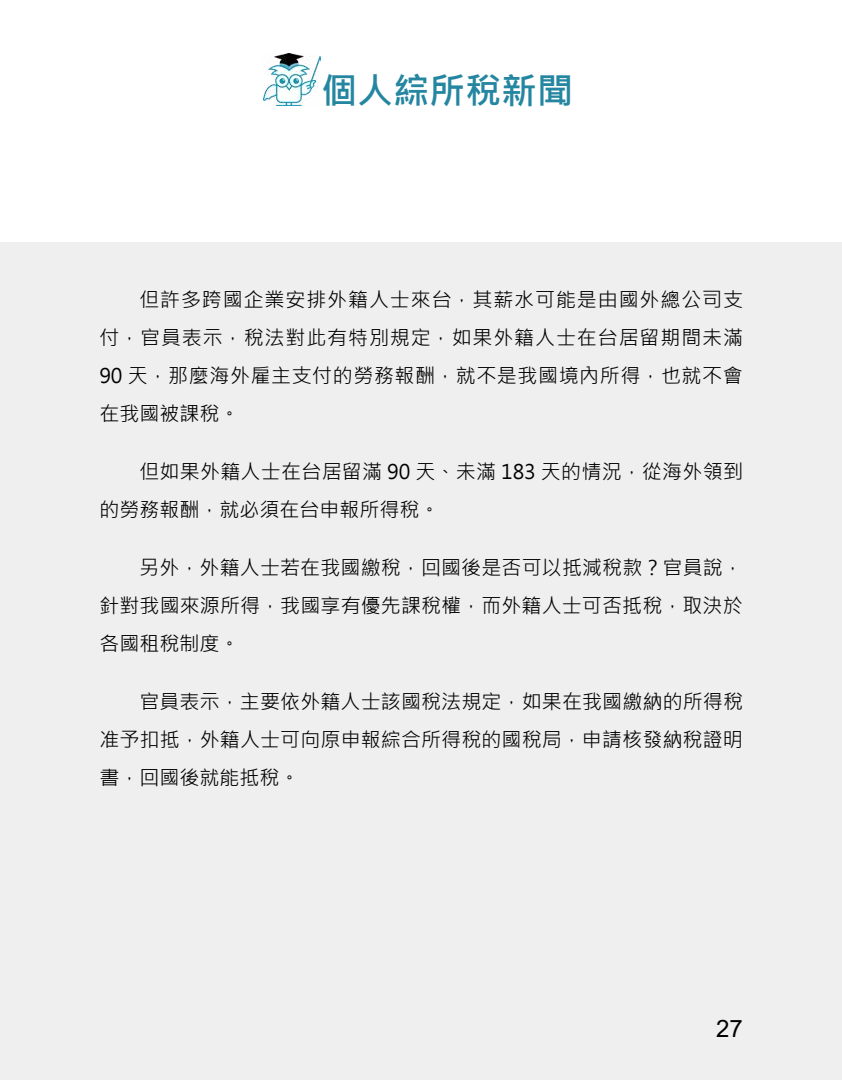
<style>
.page{position:relative;width:842px;height:1080px;background:#fff}
.page>*{position:absolute;margin:0;border:0;box-sizing:border-box;transform-origin:0 0}
.t1{font:700 36px "Microsoft Jheng Hei";color:#2486a0}
.t2{font:24px "Arial";color:#000}
.t3{font:20px/38px "Microsoft Jheng Hei";letter-spacing:.005em;color:#000;text-align:justify}
</style>
<div class="page">
<div style="left:0;top:243px;width:842px;height:837px;background:#efefef"></div>
<img style="left:263px;top:53px;width:58px;height:53px">
<h1 class="t1" style="left:321px;top:68px;width:253px">個人綜所稅新聞</h1>
<p class="t3" style="left:99px;top:281px;width:645px;text-indent:40px">但許多跨國企業安排外籍人士來台，其薪水可能是由國外總公司支付，官員表示，稅法對此有特別規定，如果外籍人士在台居留期間未滿90 天，那麼海外雇主支付的勞務報酬，就不是我國境內所得，也就不會在我國被課稅。</p>
<p class="t3" style="left:99px;top:453px;width:645px;text-indent:40px">但如果外籍人士在台居留滿 90 天、未滿 183 天的情況，從海外領到的勞務報酬，就必須在台申報所得稅。</p>
<p class="t3" style="left:99px;top:549px;width:645px;text-indent:40px">另外，外籍人士若在我國繳稅，回國後是否可以抵減稅款？官員說，針對我國來源所得，我國享有優先課稅權，而外籍人士可否抵稅，取決於各國租稅制度。</p>
<p class="t3" style="left:99px;top:683px;width:645px;text-indent:40px">官員表示，主要依外籍人士該國稅法規定，如果在我國繳納的所得稅准予扣抵，外籍人士可向原申報綜合所得稅的國稅局，申請核發納稅證明書，回國後就能抵稅。</p>
<p class="t2" style="left:716px;top:1012px;width:28px">27</p>
</div>
